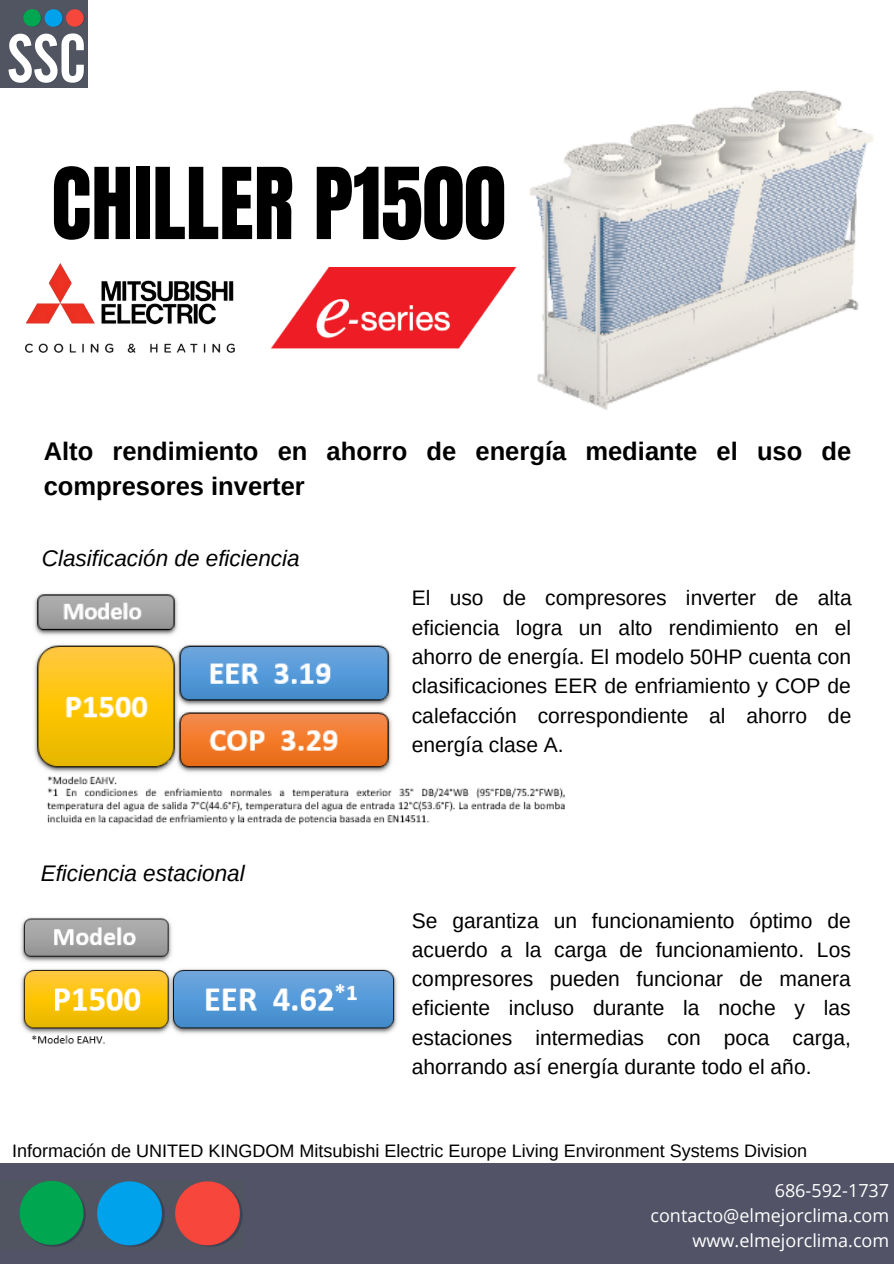
<style>
.page{position:relative;width:894px;height:1264px;background:#fff}
.page>*{position:absolute;margin:0;border:0;box-sizing:border-box;transform-origin:0 0}
.t1{font:84px "Anton";color:#000}
.t2{font:700 25.5px/35px "Arimo";color:#000}
.t3{font:italic 22.5px "Arimo";color:#000}
.t4{font:21px/29.2px "Arimo";color:#000;text-align:justify}
.t5{font:18px "Arimo";color:#000}
.t6{font:18px/24.8px "Open Sans";color:#fff;text-align:right}
</style>
<div class="page">
<img style="left:0;top:0;width:87px;height:87px">
<div style="left:0;top:1163px;width:893px;height:100px;background:#525366"></div>
<img style="left:19px;top:1181px;width:224px;height:66px">
<img style="left:530px;top:90px;width:343px;height:320px">
<img style="left:34px;top:593px;width:532px;height:232px">
<img style="left:21px;top:917px;width:376px;height:127px">
<img style="left:25px;top:263px;width:210px;height:89px">
<img style="left:270px;top:267px;width:247px;height:82px">
<h1 class="t1" style="left:51px;top:143px;width:456px">CHILLER P1500</h1>
<p class="t2" style="left:44px;top:434px;width:808px">Alto rendimiento en ahorro de energía mediante el uso de compresores inverter</p>
<p class="t3" style="left:42px;top:545px;width:259px">Clasificación de eficiencia</p>
<p class="t3" style="left:41px;top:860px;width:205px">Eficiencia estacional</p>
<p class="t4" style="left:411px;top:583px;width:441px">El uso de compresores inverter de alta eficiencia logra un alto rendimiento en el ahorro de energía. El modelo 50HP cuenta con clasificaciones EER de enfriamiento y COP de calefacción correspondiente al ahorro de energía clase A.</p>
<p class="t4" style="left:411px;top:905px;width:440px">Se garantiza un funcionamiento óptimo de acuerdo a la carga de funcionamiento. Los compresores pueden funcionar de manera eficiente incluso durante la noche y las estaciones intermedias con poca carga, ahorrando así energía durante todo el año.</p>
<p class="t5" style="left:12px;top:1140px;width:796px">Información de UNITED KINGDOM Mitsubishi Electric Europe Living Environment Systems Division</p>
<p class="t6" style="left:650px;top:1177px;width:240px">686-592-1737 contacto@elmejorclima.com www.elmejorclima.com</p>
</div>
